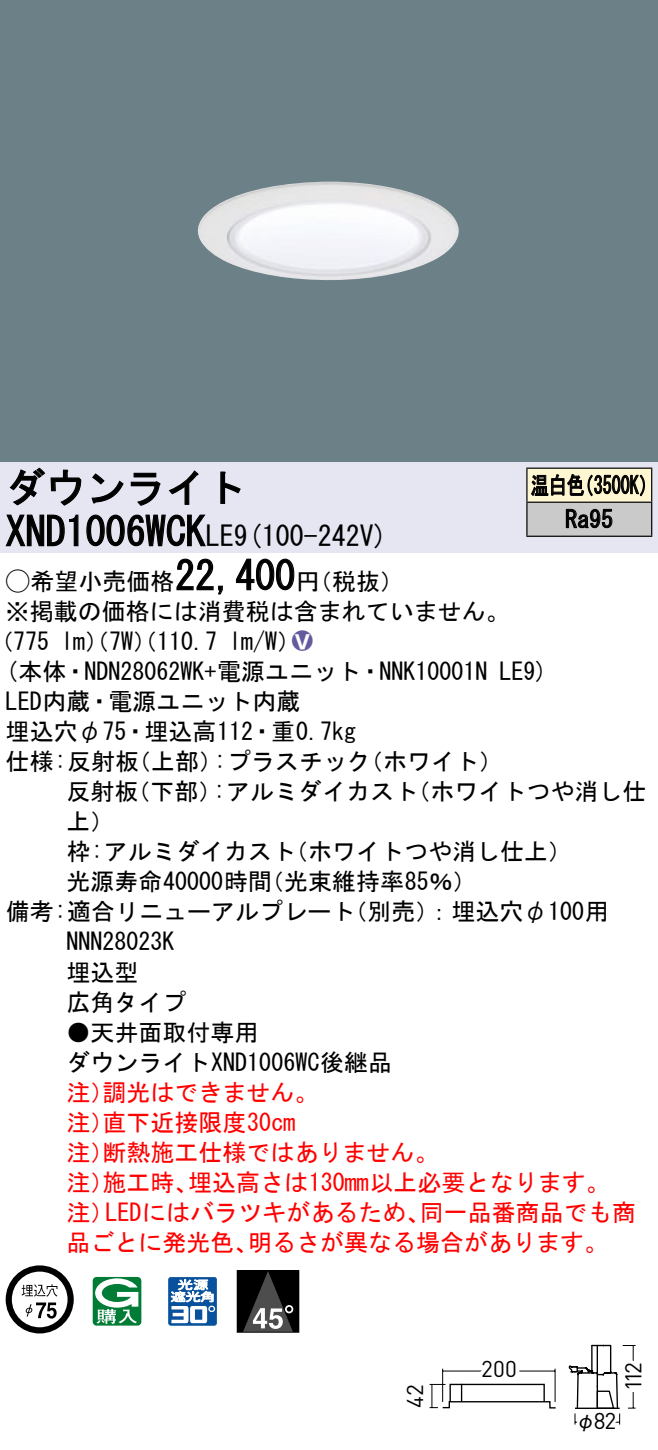
<style>
.page{position:relative;width:658px;height:1450px;background:#fff}
.page>*{position:absolute;margin:0;border:0;box-sizing:border-box;transform-origin:0 0}
.t1{font:40px "MS Gothic";color:#000}
.t2{font:28px "MS Gothic";color:#000}
.t3{font:24px/30px "MS Gothic";color:#000}
.t4{font:24px/30px "MS Gothic";color:#f00}
.t5{font:24px/34px "MS Gothic";color:#000;scale:.75 1}
.t6{font:24px "Ford Classification 1";color:#635aa0}
.t7{font:22.8px "DINOT";letter-spacing:-.02em;color:#000}
.t8{font:20px "Gothic BBB Pro Medium 90 pv RKSJ H";color:#000}
.s1{font-size:28px}
.s2{font-family:"Ford Classification 1"}
.s3{color:#fff}
</style>
<div class="page">
<div style="left:0;top:0;width:658px;height:462px;background:#6c8087"></div>
<img style="left:198px;top:182px;width:261px;height:98px">
<div style="left:0;top:462px;width:658px;height:90px;background:#e6e5f2"></div>
<svg style="left:9px;top:467px;width:73px;height:39px"></svg>
<svg style="left:91px;top:473px;width:33px;height:30px"></svg>
<svg style="left:130px;top:472px;width:30px;height:34px"></svg>
<svg style="left:168px;top:470px;width:30px;height:35px"></svg>
<svg style="left:220px;top:471px;width:21px;height:33px"></svg>
<svg style="left:5px;top:514px;width:74px;height:32px"></svg>
<svg style="left:86px;top:514px;width:120px;height:33px"></svg>
<svg style="left:176px;top:558px;width:47px;height:37px"></svg>
<svg style="left:236px;top:558px;width:59px;height:32px"></svg>
<svg style="left:6px;top:1265px;width:68px;height:68px"></svg>
<svg style="left:93px;top:1276px;width:48px;height:49px"></svg>
<svg style="left:168px;top:1277px;width:49px;height:48px"></svg>
<div style="left:237px;top:1269px;width:62px;height:63px;border:1px solid #000"></div>
<div style="left:237px;top:1270px;width:62px;height:61px;background:#000"></div>
<svg style="left:243px;top:1271px;width:50px;height:60px"></svg>
<div style="left:527px;top:468px;width:124px;height:34px;background:#fff6d2"></div>
<div style="left:527px;top:502px;width:124px;height:34px;background:#cacaca"></div>
<hr style="left:526px;top:467px;width:126px;height:2px;background:#000">
<hr style="left:526px;top:468px;width:1px;height:33px;background:#000">
<hr style="left:651px;top:468px;width:1px;height:33px;background:#000">
<hr style="left:526px;top:501px;width:126px;height:2px;background:#000">
<hr style="left:526px;top:502px;width:1px;height:33px;background:#000">
<hr style="left:651px;top:502px;width:1px;height:33px;background:#000">
<hr style="left:526px;top:535px;width:126px;height:2px;background:#000">
<svg style="left:531px;top:474px;width:114px;height:23px"></svg>
<svg style="left:565px;top:508px;width:47px;height:20px"></svg>
<svg style="left:429px;top:1368px;width:127px;height:41px"></svg>
<svg style="left:568px;top:1344px;width:68px;height:81px"></svg>
<h1 class="t1" style="left:6px;top:467px;width:242px">ダウンライト</h1>
<p class="t2" style="left:234px;top:522px;width:155px">(9 100-242 (V</p>
<h1 class="t1" style="left:6px;top:511px;width:230px">XND1006WCK<span class="s1">LE</span></h1>
<h1 class="t1" style="left:175px;top:555px;width:121px">22,400</h1>
<p class="t3" style="left:6px;top:566px;width:505px"><span class="s2">A</span>希望小売価格<br>※掲載の価格には消費税は含まれていません。</p>
<p class="t6" style="left:292px;top:629px;width:22px">2<span class="s3">8</span></p>
<p class="t3" style="left:296px;top:566px;width:109px">（円税抜(</p>
<p class="t3" style="left:229px;top:626px;width:73px">l m (W/</p>
<p class="t3" style="left:-11px;top:626px;width:62px">（775</p>
<p class="t3" style="left:61px;top:626px;width:158px">lm）（ ）（W 7 110.7</p>
<p class="t5" style="left:565px;top:468px;width:65px;text-indent:-34px">温白色<br>Ra95</p>
<p class="t5" style="left:575px;top:468px;width:109px">（3500 (K</p>
<p class="t3" style="left:6px;top:656px;width:483px">(本体・NDN28062WK+電源ユニット・NNK10001N</p>
<p class="t3" style="left:6px;top:686px;width:296px">LED内蔵・電源ユニット内蔵</p>
<p class="t3" style="left:6px;top:716px;width:352px">埋込穴φ75・埋込高112・重0.7kg</p>
<p class="t3" style="left:359px;top:746px;width:145px">（ホワイト(</p>
<p class="t3" style="left:214px;top:746px;width:158px">:プラスチック</p>
<p class="t3" style="left:6px;top:746px;width:135px">仕様:反射板</p>
<p class="t3" style="left:127px;top:746px;width:97px">（上部）</p>
<p class="t3" style="left:499px;top:656px;width:50px">LE (9</p>
<p class="t3" style="left:66px;top:776px;width:73px">反射板上(</p>
<p class="t3" style="left:126px;top:776px;width:97px">（下部）</p>
<p class="t3" style="left:213px;top:776px;width:206px">:アルミダイカスト</p>
<p class="t3" style="left:406px;top:776px;width:241px">（ホワイトつや消し仕</p>
<p class="t3" style="left:260px;top:836px;width:218px;text-indent:-193px">枠:アルミダイカスト<br>（光束維持率85％(</p>
<p class="t3" style="left:284px;top:836px;width:290px">（ホワイトつや消し仕上(</p>
<p class="t3" style="left:66px;top:866px;width:207px">光源寿命40000時間</p>
<p class="t3" style="left:66px;top:896px;width:290px;text-indent:-61px">備考:適合リニューアルプレート<br>NNN28023K<br>埋込型<br>広角タイプ</p>
<p class="t3" style="left:66px;top:1016px;width:327px">●天井面取付専用<br>ダウンライトXND1006WC後継品</p>
<p class="t4" style="left:102px;top:1076px;width:218px">調光はできません。</p>
<p class="t3" style="left:343px;top:896px;width:267px">（別売：）埋込穴φ100用</p>
<p class="t4" style="left:102px;top:1076px;width:194px;text-indent:-36px">注）<br>直下近接限度30cm</p>
<p class="t4" style="left:102px;top:1106px;width:337px;text-indent:-36px">注）<br>断熱施工仕様ではありません。</p>
<p class="t4" style="left:66px;top:1136px;width:49px">注）</p>
<p class="t4" style="left:188px;top:1166px;width:423px">埋込高さは130mm以上必要となります。</p>
<p class="t4" style="left:102px;top:1166px;width:97px">施工時、</p>
<p class="t4" style="left:66px;top:1166px;width:49px">注）</p>
<p class="t4" style="left:66px;top:1196px;width:49px">注）</p>
<p class="t4" style="left:105px;top:1196px;width:326px">LEDにはバラツキがあるため、</p>
<p class="t4" style="left:420px;top:1196px;width:217px">同一品番商品でも商</p>
<p class="t4" style="left:66px;top:1226px;width:193px">品ごとに発光色、</p>
<p class="t4" style="left:248px;top:1226px;width:362px">明るさが異なる場合があります。</p>
<p class="t7" style="left:399px;top:1407px;width:25px;rotate:-90deg">42</p>
<p class="t7" style="left:481px;top:1352px;width:37px">200</p>
<p class="t7" style="left:593px;top:1404px;width:24px">82</p>
<p class="t8" style="left:575px;top:1404px;width:21px">φ</p>
<p class="t7" style="left:617px;top:1390px;width:30px;rotate:-90deg">112</p>
</div>
